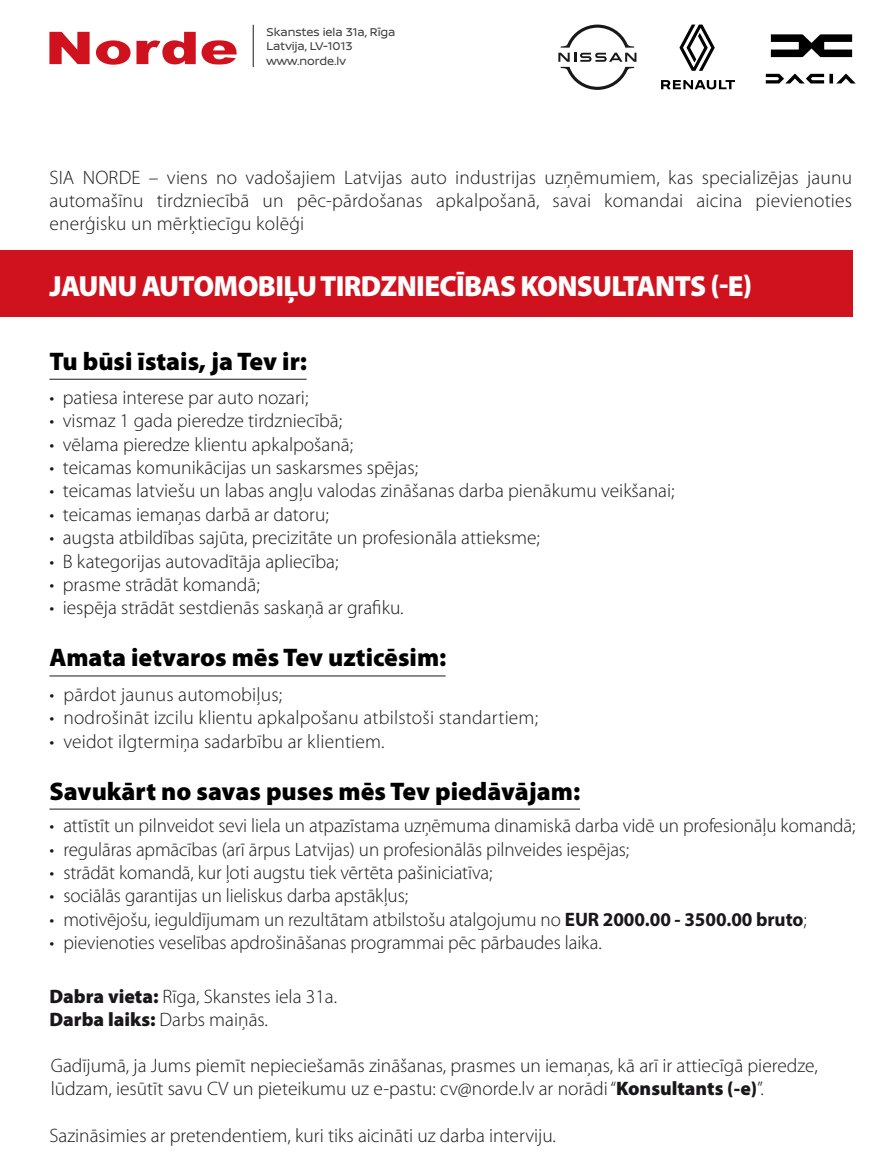
<style>
.page{position:relative;width:893px;height:1166px;background:#fff}
.page>*{position:absolute;margin:0;border:0;box-sizing:border-box;transform-origin:0 0}
.t1{font:900 29.25px "Myriad Pro";letter-spacing:-.025em;color:#fff}
.t2{font:900 25.5px "Myriad Pro";color:#000}
.t3{font:300 19.5px/23.4px "Myriad Pro";color:#1a171b}
.t4{font:12px/14.2px "Nissan Brand";color:#3e3d3f}
.s1{font-weight:700}
.s2{font-weight:900}
</style>
<div class="page">
<div style="left:0;top:250px;width:852px;height:66px;background:#cf121e"></div>
<svg style="left:49px;top:32px;width:41px;height:32px"></svg>
<svg style="left:202px;top:40px;width:35px;height:24px"></svg>
<svg style="left:96px;top:32px;width:100px;height:33px"></svg>
<hr style="left:49px;top:675px;width:397px;height:1px;background:#1a171b">
<hr style="left:49px;top:379px;width:258px;height:1px;background:#1a171b">
<hr style="left:49px;top:808px;width:531px;height:1px;background:#1a171b">
<svg style="left:558px;top:25px;width:78px;height:65px"></svg>
<svg style="left:661px;top:25px;width:74px;height:64px"></svg>
<svg style="left:771px;top:34px;width:81px;height:23px"></svg>
<svg style="left:766px;top:74px;width:89px;height:9px"></svg>
<hr style="left:253px;top:25px;width:1px;height:42px;background:#1a171b">
<p class="t4" style="left:267px;top:24px;width:130px">Skanstes iela 31a, Rīga<br>Latvija, LV-1013 www.norde.lv</p>
<p class="t3" style="left:49px;top:166px;width:804px;text-align:justify">SIA NORDE – viens no vadošajiem Latvijas auto industrijas uzņēmumiem, kas specializējas jaunu automašīnu tirdzniecībā un pēc-pārdošanas apkalpošanā, savai komandai aicina pievienoties enerģisku un mērķtiecīgu kolēģi</p>
<h1 class="t1" style="left:49px;top:267px;width:704px">JAUNU AUTOMOBIĻU TIRDZNIECĪBAS KONSULTANTS (-E)</h1>
<h2 class="t2" style="left:49px;top:345px;width:259px">Tu būsi īstais, ja Tev ir:</h2>
<p class="t3" style="left:49px;top:386px;width:261px">• patiesa interese par auto nozari;</p>
<p class="t3" style="left:49px;top:409px;width:294px">• vismaz 1 gada pieredze tirdzniecībā;</p>
<p class="t3" style="left:49px;top:433px;width:305px">• vēlama pieredze klientu apkalpošanā;</p>
<p class="t3" style="left:49px;top:456px;width:370px">• teicamas komunikācijas un saskarsmes spējas;</p>
<p class="t3" style="left:49px;top:479px;width:627px">• teicamas latviešu un labas angļu valodas zināšanas darba pienākumu veikšanai;</p>
<p class="t3" style="left:49px;top:503px;width:281px">• teicamas iemaņas darbā ar datoru;</p>
<p class="t3" style="left:49px;top:526px;width:492px">• augsta atbildības sajūta, precizitāte un profesionāla attieksme;</p>
<p class="t3" style="left:49px;top:550px;width:290px">• B kategorijas autovadītāja apliecība;</p>
<p class="t3" style="left:49px;top:573px;width:212px">• prasme strādāt komandā;</p>
<p class="t3" style="left:49px;top:596px;width:356px">• iespēja strādāt sestdienās saskaņā ar grafiku.</p>
<h2 class="t2" style="left:49px;top:641px;width:398px">Amata ietvaros mēs Tev uzticēsim:</h2>
<p class="t3" style="left:49px;top:683px;width:234px">• pārdot jaunus automobiļus;</p>
<p class="t3" style="left:49px;top:706px;width:490px">• nodrošināt izcilu klientu apkalpošanu atbilstoši standartiem;</p>
<p class="t3" style="left:49px;top:729px;width:337px">• veidot ilgtermiņa sadarbību ar klientiem.</p>
<h2 class="t2" style="left:49px;top:774px;width:532px">Savukārt no savas puses mēs Tev piedāvājam:</h2>
<p class="t3" style="left:49px;top:814px;width:807px">• attīstīt un pilnveidot sevi liela un atpazīstama uzņēmuma dinamiskā darba vidē un profesionāļu komandā;</p>
<p class="t3" style="left:49px;top:837px;width:581px">• regulāras apmācības (arī ārpus Latvijas) un profesionālās pilnveides iespējas;</p>
<p class="t3" style="left:49px;top:861px;width:444px">• strādāt komandā, kur ļoti augstu tiek vērtēta pašiniciatīva;</p>
<p class="t3" style="left:49px;top:884px;width:360px">• sociālās garantijas un lieliskus darba apstākļus;</p>
<p class="t3" style="left:49px;top:908px;width:759px">• motivējošu, ieguldījumam un rezultātam atbilstošu atalgojumu no <span class="s1">EUR 2000.00 - 3500.00 bruto</span>;</p>
<p class="t3" style="left:49px;top:931px;width:554px">• pievienoties veselības apdrošināšanas programmai pēc pārbaudes laika.</p>
<p class="t3" style="left:49px;top:984px;width:289px"><span class="s2">Dabra vieta:</span> Rīga, Skanstes iela 31a.<br><span class="s2">Darba laiks:</span> Darbs maiņās.</p>
<p class="t3" style="left:51px;top:1054px;width:769px">Gadījumā, ja Jums piemīt nepieciešamās zināšanas, prasmes un iemaņas, kā arī ir attiecīgā pieredze, lūdzam, iesūtīt savu CV un pieteikumu uz e-pastu: cv@norde.lv ar norādi “<span class="s2">Konsultants (-e)</span>”.</p>
<p class="t3" style="left:49px;top:1124px;width:508px">Sazināsimies ar pretendentiem, kuri tiks aicināti uz darba interviju.</p>
</div>
